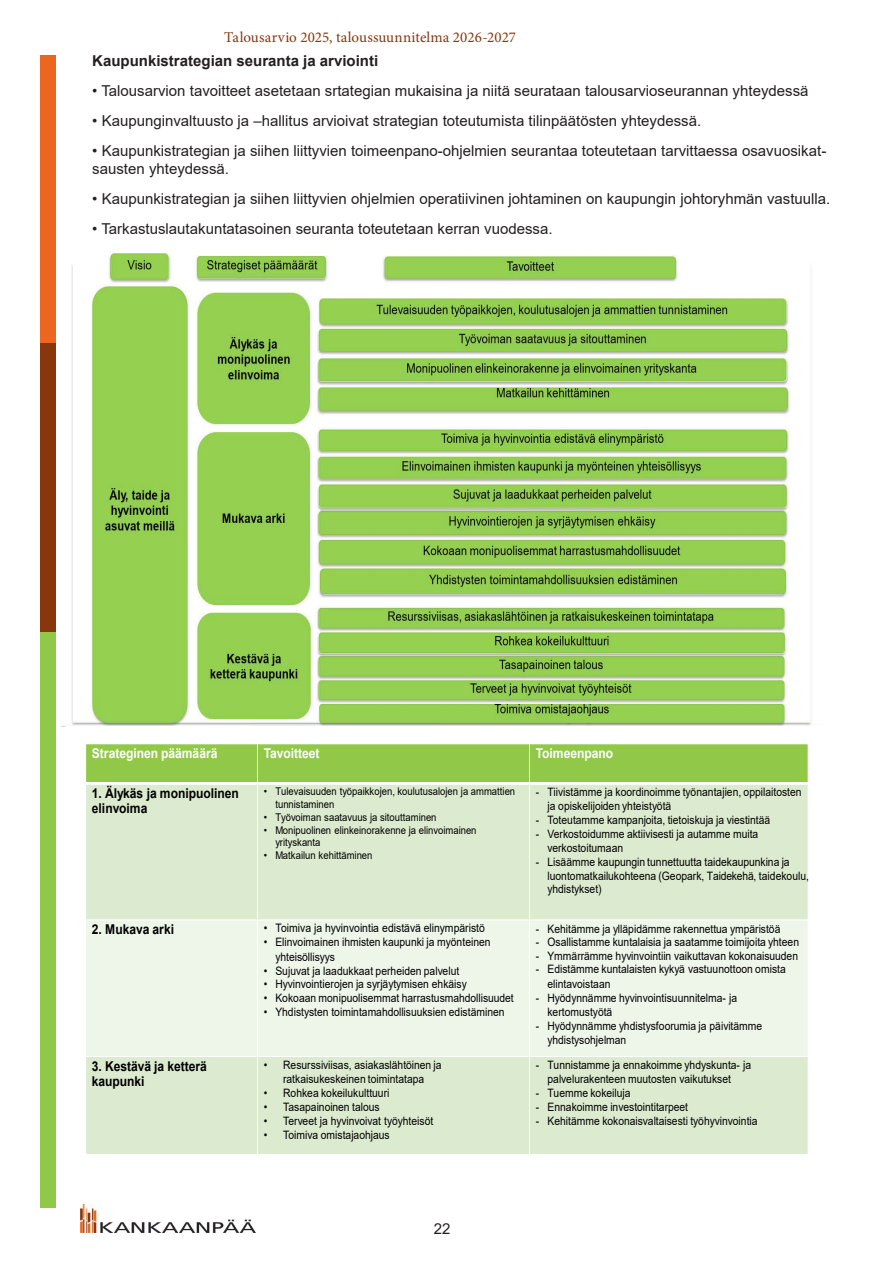
<style>
.page{position:relative;width:893px;height:1263px;background:#fff}
.page>*{position:absolute;margin:0;border:0;box-sizing:border-box;transform-origin:0 0}
.runkoteksti{font:15px/18px "Arial";color:#231f20}
.t1{font:15px "Minion Pro";letter-spacing:.01em;color:#88360b}
.Väliotsikko{font:700 15px "Arial";color:#231f20}
.t2{font:700 13.5px/15.5px "Arial";color:#000;scale:.89 1}
.t3{font:700 13.5px "Arial";color:#fff;scale:.89 1}
.t4{font:11.7px "Arial";color:#000;scale:.89 1}
.t5{font:11.55px/13.5px "Arial";color:#000;scale:.89 1}
.t6{font:10.65px/12.6px "Arial";color:#000;scale:.89 1}
</style>
<div class="page">
<div style="left:40px;top:55px;width:16px;height:288px;background:#ec6620"></div>
<div style="left:40px;top:343px;width:16px;height:289px;background:#88360b"></div>
<div style="left:40px;top:632px;width:16px;height:576px;background:#90c848"></div>
<img style="left:81px;top:1205px;width:174px;height:28px">
<img style="left:62px;top:250px;width:763px;height:477px">
<div style="left:86px;top:744px;width:171px;height:39px;background:#91c848"></div>
<div style="left:257px;top:744px;width:272px;height:39px;background:#91c848"></div>
<div style="left:529px;top:744px;width:279px;height:39px;background:#91c848"></div>
<div style="left:86px;top:783px;width:171px;height:137px;background:#dcebcf"></div>
<div style="left:257px;top:783px;width:272px;height:137px;background:#dcebcf"></div>
<div style="left:529px;top:783px;width:279px;height:137px;background:#dcebcf"></div>
<div style="left:86px;top:920px;width:171px;height:136px;background:#eef5e9"></div>
<div style="left:257px;top:920px;width:272px;height:136px;background:#eef5e9"></div>
<div style="left:529px;top:920px;width:279px;height:136px;background:#eef5e9"></div>
<div style="left:86px;top:1056px;width:171px;height:97px;background:#dcebcf"></div>
<div style="left:257px;top:1056px;width:272px;height:97px;background:#dcebcf"></div>
<div style="left:529px;top:1056px;width:279px;height:97px;background:#dcebcf"></div>
<hr style="left:257px;top:743px;width:1px;height:410px;background:#fff">
<hr style="left:529px;top:743px;width:1px;height:410px;background:#fff">
<hr style="left:85px;top:782px;width:724px;height:3px;background:#fff">
<hr style="left:85px;top:919px;width:723px;height:1px;background:#fff">
<hr style="left:85px;top:1056px;width:723px;height:1px;background:#fff">
<p class="t1" style="left:224px;top:27px;width:293px">Talousarvio 2025, taloussuunnitelma 2026-2027</p>
<p class="Väliotsikko" style="left:92px;top:50px;width:287px">Kaupunkistrategian seuranta ja arviointi</p>
<p class="runkoteksti" style="left:92px;top:82px;width:718px">• Talousarvion tavoitteet asetetaan srtategian mukaisina ja niitä seurataan talousarvioseurannan yhteydessä</p>
<p class="runkoteksti" style="left:92px;top:112px;width:610px">• Kaupunginvaltuusto ja –hallitus arvioivat strategian toteutumista tilinpäätösten yhteydessä.</p>
<p class="runkoteksti" style="left:92px;top:142px;width:736px">• Kaupunkistrategian ja siihen liittyvien toimeenpano-ohjelmien seurantaa toteutetaan tarvittaessa osavuosikat&shy;sausten yhteydessä.</p>
<p class="runkoteksti" style="left:92px;top:190px;width:740px">• Kaupunkistrategian ja siihen liittyvien ohjelmien operatiivinen johtaminen on kaupungin johtoryhmän vastuulla.</p>
<p class="runkoteksti" style="left:92px;top:220px;width:462px">• Tarkastuslautakuntatasoinen seuranta toteutetaan kerran vuodessa.</p>
<p class="t3" style="left:92px;top:744px;width:143px">Strateginen päämäärä</p>
<p class="t3" style="left:264px;top:744px;width:64px">Tavoitteet</p>
<p class="t3" style="left:536px;top:744px;width:88px">Toimeenpano</p>
<p class="t2" style="left:92px;top:785px;width:167px">1. Älykäs ja monipuolinen elinvoima</p>
<p class="t6" style="left:275px;top:785px;width:271px;text-indent:-12px">• Tulevaisuuden työpaikkojen, koulutusalojen ja ammattien tunnistaminen</p>
<p class="t6" style="left:264px;top:811px;width:196px">• Työvoiman saatavuus ja sitouttaminen</p>
<p class="t6" style="left:275px;top:823px;width:228px;text-indent:-12px">• Monipuolinen elinkeinorakenne ja elinvoimainen yrityskanta</p>
<p class="t6" style="left:264px;top:849px;width:124px">• Matkailun kehittäminen</p>
<p class="t5" style="left:547px;top:785px;width:287px;text-indent:-12px">- Tiivistämme ja koordinoimme työnantajien, oppilaitosten ja opiskelijoiden yhteistyötä</p>
<p class="t5" style="left:536px;top:813px;width:265px">- Toteutamme kampanjoita, tietoiskuja ja viestintää</p>
<p class="t5" style="left:547px;top:826px;width:238px;line-height:14.2px;text-indent:-12px">- Verkostoidumme aktiivisesti ja autamme muita verkostoitumaan</p>
<p class="t5" style="left:547px;top:855px;width:295px;text-indent:-12px">- Lisäämme kaupungin tunnettuutta taidekaupunkina ja luontomatkailukohteena (Geopark, Taidekehä, taidekoulu, yhdistykset)</p>
<p class="t2" style="left:92px;top:922px;width:94px">2. Mukava arki</p>
<p class="t4" style="left:264px;top:919px;width:250px">• Toimiva ja hyvinvointia edistävä elinympäristö</p>
<p class="t5" style="left:275px;top:935px;width:243px;line-height:14.2px;text-indent:-12px">• Elinvoimainen ihmisten kaupunki ja myönteinen yhteisöllisyys</p>
<p class="t5" style="left:264px;top:964px;width:221px">• Sujuvat ja laadukkaat perheiden palvelut</p>
<p class="t5" style="left:264px;top:977px;width:230px">• Hyvinvointierojen ja syrjäytymisen ehkäisy</p>
<p class="t5" style="left:264px;top:991px;width:282px">• Kokoaan monipuolisemmat harrastusmahdollisuudet</p>
<p class="t5" style="left:264px;top:1005px;width:272px">• Yhdistysten toimintamahdollisuuksien edistäminen</p>
<p class="t2" style="left:92px;top:1059px;width:131px">3. Kestävä ja ketterä kaupunki</p>
<p class="t5" style="left:264px;top:1058px;width:201px;text-align:center">• Resurssiviisas, asiakaslähtöinen ja ratkaisukeskeinen toimintatapa</p>
<p class="t5" style="left:264px;top:1086px;width:143px">• Rohkea kokeilukulttuuri</p>
<p class="t5" style="left:264px;top:1100px;width:132px">• Tasapainoinen talous</p>
<p class="t5" style="left:264px;top:1114px;width:192px">• Terveet ja hyvinvoivat työyhteisöt</p>
<p class="t5" style="left:264px;top:1128px;width:143px">• Toimiva omistajaohjaus</p>
<p class="t5" style="left:536px;top:922px;width:276px">- Kehitämme ja ylläpidämme rakennettua ympäristöä</p>
<p class="t5" style="left:536px;top:935px;width:297px">- Osallistamme kuntalaisia ja saatamme toimijoita yhteen</p>
<p class="t5" style="left:536px;top:949px;width:296px">- Ymmärrämme hyvinvointiin vaikuttavan kokonaisuuden</p>
<p class="t5" style="left:547px;top:962px;width:269px;line-height:15px;text-indent:-12px">- Edistämme kuntalaisten kykyä vastuunottoon omista elintavoistaan</p>
<p class="t5" style="left:547px;top:991px;width:215px;line-height:14px;text-indent:-12px">- Hyödynnämme hyvinvointisuunnitelma- ja kertomustyötä</p>
<p class="t5" style="left:547px;top:1019px;width:243px;text-indent:-12px">- Hyödynnämme yhdistysfoorumia ja päivitämme yhdistysohjelman</p>
<p class="t5" style="left:547px;top:1058px;width:231px;text-indent:-12px">- Tunnistamme ja ennakoimme yhdyskunta- ja palvelurakenteen muutosten vaikutukset</p>
<p class="t5" style="left:536px;top:1086px;width:108px">- Tuemme kokeiluja</p>
<p class="t5" style="left:536px;top:1100px;width:173px">- Ennakoimme investointitarpeet</p>
<p class="t5" style="left:536px;top:1114px;width:251px">- Kehitämme kokonaisvaltaisesti työhyvinvointia</p>
<p class="runkoteksti" style="left:434px;top:1220px;width:18px">22</p>
</div>
